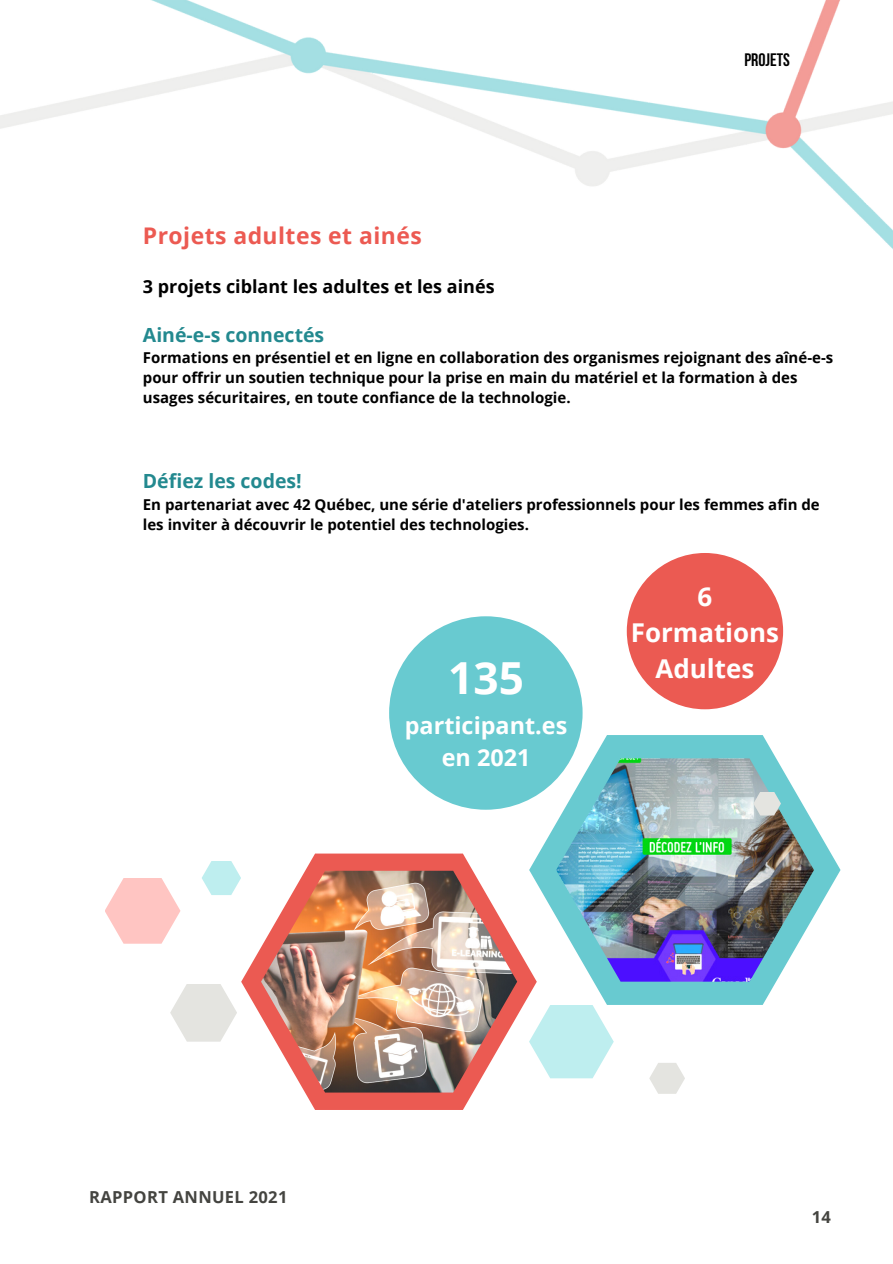
<style>
.page{position:relative;width:893px;height:1264px;background:#fff}
.page>*{position:absolute;margin:0;border:0;box-sizing:border-box;transform-origin:0 0}
.t1{font:700 44.25px "Open Sans";color:#fff}
.t2{font:700 25.95px/36px "Open Sans";color:#fff;text-align:center}
.t3{font:700 23.4px/32.2px "Open Sans";color:#fff;text-align:center}
.t4{font:700 22.95px "Open Sans";letter-spacing:.02em;color:#ec5a52}
.t5{font:700 19.5px "Open Sans";color:#23898f}
.t6{font:700 18px "Open Sans";color:#000}
.t7{font:700 18px "Bebas Neue";color:#000}
.t8{font:700 16.5px "Open Sans";letter-spacing:.02em;color:#444440}
.t9{font:700 15px/20.2px "Open Sans";color:#000}
</style>
<div class="page">
<img style="left:0;top:0;width:892px;height:248px">
<div style="left:389px;top:616px;width:193px;height:193px;background:#68cad0;border-radius:50%"></div>
<div style="left:626px;top:553px;width:157px;height:156px;background:#eb5a52;border-radius:50%"></div>
<svg style="left:241px;top:853px;width:288px;height:256px"></svg>
<img style="left:261px;top:870px;width:256px;height:222px">
<svg style="left:529px;top:735px;width:311px;height:269px"></svg>
<img style="left:556px;top:758px;width:257px;height:223px">
<svg style="left:105px;top:878px;width:75px;height:65px"></svg>
<svg style="left:529px;top:1005px;width:84px;height:73px"></svg>
<svg style="left:202px;top:861px;width:39px;height:34px"></svg>
<svg style="left:170px;top:984px;width:67px;height:57px"></svg>
<svg style="left:753px;top:791px;width:27px;height:24px"></svg>
<svg style="left:649px;top:1063px;width:36px;height:30px"></svg>
<h3 class="t4" style="left:143px;top:219px;width:280px">Projets adultes et ainés</h3>
<p class="t7" style="left:744px;top:52px;width:47px">PROJETS</p>
<p class="t6" style="left:143px;top:273px;width:353px">3 projets ciblant les adultes et les ainés</p>
<h3 class="t5" style="left:143px;top:321px;width:183px">Ainé-e-s connectés</h3>
<p class="t9" style="left:143px;top:347px;width:691px">Formations en présentiel et en ligne en collaboration des organismes rejoignant des aîné-e-s pour offrir un soutien technique pour la prise en main du matériel et la formation à des usages sécuritaires, en toute confiance de la technologie.</p>
<h3 class="t5" style="left:143px;top:467px;width:160px">Défiez les codes!</h3>
<p class="t9" style="left:143px;top:494px;width:678px">En partenariat avec 42 Québec, une série d'ateliers professionnels pour les femmes afin de les inviter à découvrir le potentiel des technologies.</p>
<h1 class="t1" style="left:448px;top:647px;width:77px">135</h1>
<h3 class="t3" style="left:405px;top:708px;width:164px">participant.es en 2021</h3>
<h2 class="t2" style="left:630px;top:578px;width:150px">6<br>Formations<br>Adultes</h2>
<p class="t8" style="left:89px;top:1185px;width:200px">RAPPORT ANNUEL 2021</p>
<p class="t8" style="left:811px;top:1204px;width:21px">14</p>
</div>
